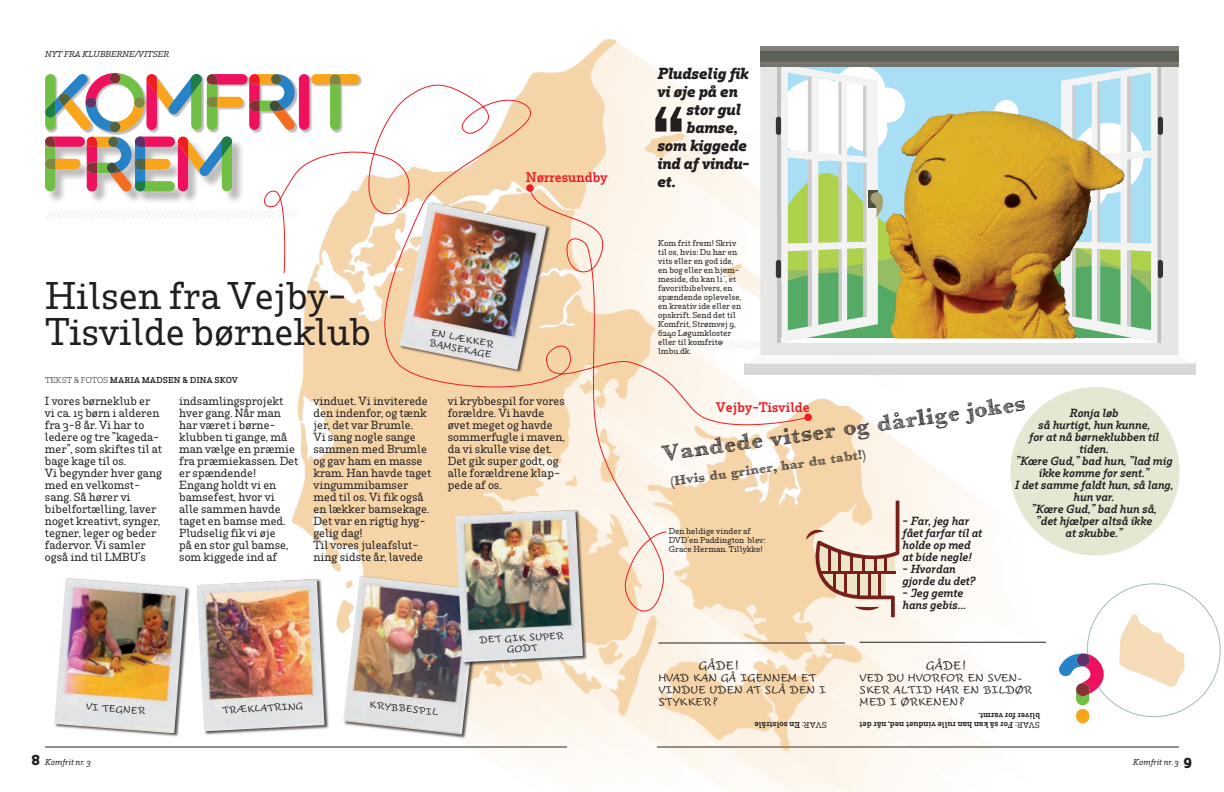
<style>
.page{position:relative;width:1224px;height:792px;background:#fff}
.page>*{position:absolute;margin:0;border:0;box-sizing:border-box;transform-origin:0 0}
.t1{font:500 36px/36px "Rum Serif";color:#231f20}
.t2{font:24px "Libro";color:#231f20}
.t3{font:italic 700 15px "Rum Serif";color:#231f20}
.t4{font:14px "Libro";color:#231f20}
.t5{font:600 13px "Rum Serif";color:#ee1d23}
.t6{font:500 11px/12px "Rum Serif";color:#231f20}
.t7{font:italic 600 11px/12px "Rum Serif";color:#231f20}
.t8{font:11px "Tornac";color:#231f20}
.t9{font:10px/12px "Tornac";color:#231f20}
.t10{font:9px/10.8px "Tornac";color:#231f20}
.t11{font:500 8px/9px "Rum Serif";color:#231f20}
.t12{font:600 8px/9.6px "Rum Serif";color:#231f20}
.t13{font:italic 500 8px "Rum Serif";color:#231f20}
.s1{font-weight:300}
.s2{font-weight:700;font-style:normal;font-size:14px}
.s3{font-weight:500}
</style>
<div class="page">
<hr style="left:657px;top:747px;width:522px;height:1px;background:#231f20">
<svg style="left:46px;top:211px;width:213px;height:7px"></svg>
<div style="left:46px;top:138px;width:51px;height:66px;background:#231f20;opacity:.3"></div>
<div style="left:88px;top:138px;width:56px;height:66px;background:#231f20;opacity:.3"></div>
<div style="left:136px;top:138px;width:51px;height:66px;background:#231f20;opacity:.3"></div>
<div style="left:179px;top:138px;width:66px;height:66px;background:#231f20;opacity:.3"></div>
<svg style="left:45px;top:73px;width:247px;height:118px"></svg>
<hr style="left:45px;top:747px;width:522px;height:1px;background:#231f20">
<img style="left:293px;top:39px;width:776px;height:753px">
<div style="left:804px;top:414px;width:8px;height:7px;background:#ee1d23;border-radius:50%"></div>
<div style="left:1010px;top:387px;width:170px;height:169px;background:#e5e7d3;border-radius:50%"></div>
<img style="left:1110px;top:596px;width:89px;height:105px">
<div style="left:197px;top:578px;width:132px;height:157px;background:#231f20;opacity:.75"></div>
<img style="left:197px;top:579px;width:127px;height:152px">
<svg style="left:259px;top:80px;width:550px;height:354px"></svg>
<svg style="left:529px;top:187px;width:142px;height:448px;background:#f9e4cd"></svg>
<div style="left:344px;top:576px;width:139px;height:163px;background:#231f20;opacity:.75"></div>
<img style="left:343px;top:576px;width:135px;height:159px">
<div style="left:55px;top:578px;width:135px;height:159px;background:#231f20;opacity:.75"></div>
<img style="left:54px;top:578px;width:132px;height:155px">
<svg style="left:1058px;top:653px;width:46px;height:52px"></svg>
<div style="left:1077px;top:653px;width:13px;height:13px;background:#5e3167;border-radius:50%"></div>
<div style="left:1076px;top:709px;width:13px;height:14px;background:#f9a51b;border-radius:7px"></div>
<hr style="left:860px;top:642px;width:186px;height:1px;background:#231f20">
<hr style="left:658px;top:642px;width:187px;height:2px;background:#231f20">
<div style="left:400px;top:202px;width:151px;height:171px;background:#231f20;opacity:.75"></div>
<img style="left:399px;top:202px;width:148px;height:168px">
<svg style="left:894px;top:412px;width:5px;height:5px"></svg>
<div style="left:744px;top:364px;width:452px;height:11px;background:#d8d8d8"></div>
<div style="left:760px;top:46px;width:418px;height:5px;background:#82827c"></div>
<hr style="left:760px;top:51px;width:418px;height:3px;background:#5b6054">
<hr style="left:760px;top:54px;width:418px;height:2px;background:#606356">
<hr style="left:760px;top:62px;width:418px;height:2px;background:#7c7c75">
<hr style="left:760px;top:56px;width:418px;height:3px;background:#5b6054">
<hr style="left:760px;top:59px;width:418px;height:3px;background:#606356">
<svg style="left:655px;top:64px;width:541px;height:300px"></svg>
<svg style="left:806px;top:501px;width:93px;height:116px;background:#e1c6b1"></svg>
<div style="left:456px;top:509px;width:132px;height:157px;background:#231f20;opacity:.75"></div>
<img style="left:455px;top:510px;width:128px;height:152px">
<p class="t13" style="left:45px;top:49px;width:126px">NYT FRA KLUBBERNE/VITSER</p>
<h1 class="t1" style="left:45px;top:278px;width:327px">Hilsen fra Vejby-<br>Tisvilde børneklub</h1>
<p class="t12" style="left:45px;top:375px;width:194px"><span class="s1">TEKST &amp; FOTOS</span> MARIA MADSEN &amp; DINA SKOV</p>
<p class="t5" style="left:526px;top:170px;width:83px">Nørresundby</p>
<p class="t10" style="left:432px;top:327px;width:65px;rotate:11deg">EN LÆKKER<br>BAMSEKAGE</p>
<p class="t6" style="left:45px;top:395px;width:119px">I vores børneklub er vi ca. 15 børn i alderen fra 3-8 år. Vi har to ledere og tre ”kageda&shy;mer”, som skiftes til at bage kage til os.<br>Vi begynder hver gang med en velkomst&shy;sang. Så hører vi bibelfortælling, laver noget kreativt, synger, tegner, leger og beder fadervor. Vi samler også ind til LMBU’s</p>
<p class="t6" style="left:179px;top:395px;width:121px">indsamlingsprojekt hver gang. Når man har været i børne&shy;klubben ti gange, må man vælge en præmie fra præmiekassen. Det er spændende!<br>Engang holdt vi en bamsefest, hvor vi<br>alle sammen havde taget en bamse med.<br>Pludselig fik vi øje<br>på en stor gul bamse, som kiggede ind af</p>
<p class="t6" style="left:314px;top:395px;width:119px">vinduet. Vi inviterede den indenfor, og tænk jer, det var Brumle.<br>Vi sang nogle sange sammen med Brumle og gav ham en masse kram. Han havde taget vingummibamser med til os. Vi fik også en lækker bamsekage.<br>Det var en rigtig hyg&shy;gelig dag!<br>Til vores juleafslut&shy;ning sidste år, lavede</p>
<p class="t6" style="left:448px;top:395px;width:119px">vi krybbespil for vores forældre. Vi havde øvet meget og havde sommerfugle i maven, da vi skulle vise det.<br>Det gik super godt, og alle forældrene klap&shy;pede af os.</p>
<p class="t10" style="left:86px;top:702px;width:61px;rotate:4deg">VI TEGNER</p>
<p class="t10" style="left:222px;top:705px;width:83px;rotate:-3deg">TRÆKLATRING</p>
<p class="t13" style="left:32px;top:757px;width:61px"><span class="s2">8</span> Komfrit nr. 3</p>
<p class="t10" style="left:370px;top:700px;width:71px;rotate:6deg">KRYBBESPIL</p>
<p class="t10" style="left:479px;top:635px;width:86px;text-align:center;rotate:-3deg">DET GIK SUPER<br>GODT</p>
<h3 class="t3" style="left:657px;top:64px;width:93px">Pludselig fik</h3>
<h3 class="t3" style="left:657px;top:82px;width:82px">vi øje på en</h3>
<h3 class="t3" style="left:687px;top:100px;width:56px">stor gul</h3>
<h3 class="t3" style="left:687px;top:118px;width:53px">bamse,</h3>
<h3 class="t3" style="left:657px;top:136px;width:91px">som kiggede</h3>
<h3 class="t3" style="left:657px;top:154px;width:94px">ind af vindu-</h3>
<h3 class="t3" style="left:657px;top:172px;width:21px">et.</h3>
<p class="t11" style="left:658px;top:239px;width:85px">Kom frit frem! Skriv til os, hvis: Du har en vits eller en god ide, en bog eller en hjem&shy;meside, du kan li´, et favoritbibelvers, en spændende oplevelse, en kreativ ide eller en opskrift. Send det til<br>Komfrit, Strømvej 9,<br>6240 Løgumkloster eller til komfrit@ lmbu.dk.</p>
<h2 class="t2" style="left:661px;top:445px;width:368px;rotate:-8deg">Vandede vitser og darlige jokes</h2>
<p class="t5" style="left:716px;top:399px;width:95px">Vejby-Tisvilde</p>
<p class="t7" style="left:1015px;top:407px;width:160px;text-align:center">Ronja løb<br>så hurtigt, hun kunne,<br>for at nå børneklubben til tiden.<br>”Kære Gud,” bad hun, ”lad mig ikke komme for sent.”<br>I det samme faldt hun, så lang, hun var.<br>”Kære Gud,” bad hun så,<br>”det hjælper altså ikke<br>at skubbe.”</p>
<p class="t4" style="left:669px;top:476px;width:199px;rotate:-8deg">(Hvis du griner, har du tabt!)</p>
<p class="t7" style="left:903px;top:515px;width:81px">- Far, jeg har fået farfar til at holde op med at bide negle!</p>
<p class="t7" style="left:903px;top:563px;width:74px">- Hvordan gjorde du det?</p>
<p class="t7" style="left:903px;top:587px;width:65px">- Jeg gemte hans gebis…</p>
<p class="t11" style="left:669px;top:526px;width:98px">Den heldige vinder af<br>DVD’en Paddington blev:<br>Grace Herman. Tillykke!</p>
<p class="t8" style="left:698px;top:658px;width:43px">GÅDE!</p>
<p class="t9" style="left:658px;top:672px;width:169px">HVAD KAN GÅ IGENNEM ET<br>VINDUE UDEN AT SLÅ DEN I<br>STYKKER?</p>
<p class="t12" style="left:827px;top:730px;width:74px;rotate:-180deg"><span class="s3">SVAR:</span> En solstråle</p>
<p class="t8" style="left:926px;top:658px;width:43px">GÅDE!</p>
<p class="t9" style="left:860px;top:672px;width:174px">VED DU HVORFOR EN SVEN-<br>SKER ALTID HAR EN BILDØR<br>MED I ØRKENEN?</p>
<p class="t12" style="left:1040px;top:730px;width:182px;rotate:-180deg"><span class="s3">SVAR:</span> For så kan han rulle vinduet ned, når det bliver for varmt.</p>
<p class="t13" style="left:1133px;top:757px;width:60px">Komfrit nr. 3 <span class="s2">9</span></p>
</div>
